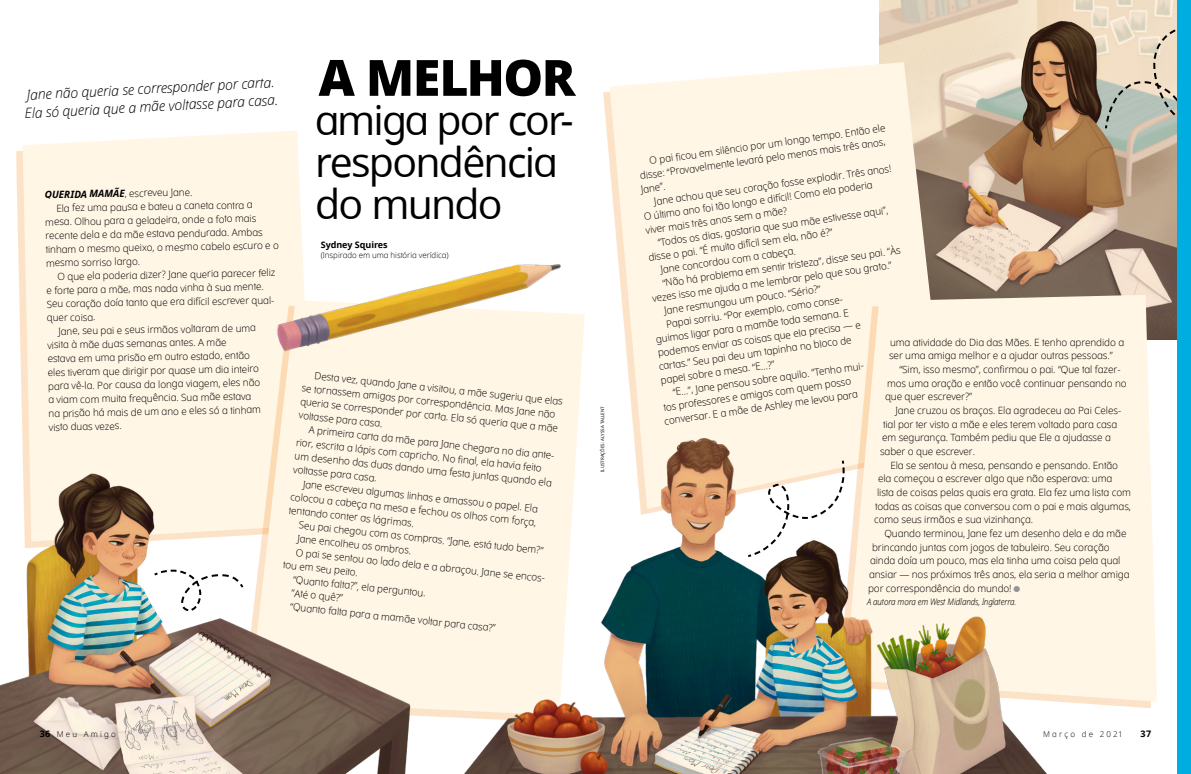
<style>
.page{position:relative;width:1191px;height:774px;background:#fff}
.page>*{position:absolute;margin:0;border:0;box-sizing:border-box;transform-origin:0 0}
.t1{font:800 50px "Dots Solidlds Lat";letter-spacing:-.03em;color:#000}
.t2{font:41px/42px "Dots Solidlds Lat";letter-spacing:-.045em;color:#000}
.t3{font:italic 300 14px/18px "Dots Solidlds Lat";color:#000}
.t4{font:300 10px/13.7px "Dots Solidlds Lat";letter-spacing:-.01em;color:#000}
.t5{font:italic 300 9px "Dots Solid Condlds Lat";letter-spacing:-.01em;color:#000}
.t6{font:9px "Dots Solid lds Lat Bold";letter-spacing:-.005em;color:#000}
.t7{font:300 8px "Dots Solidlds Lat";letter-spacing:-.005em;color:#000}
.t8{font:300 8px "Dots Solidlds Lat";letter-spacing:.28em;color:#000}
.t9{font:4.5px "Dots Solidlds Lat";color:#000}
.s1{font-weight:700;font-style:italic}
.s2{font-family:"Ding P Ilds Dpi";font-weight:400;font-size:8.5px;color:#939598}
.s3{font-family:"Dots Solid lds Lat Bold";font-weight:400;font-size:9px}
</style>
<div class="page">
<img style="left:879px;top:0;width:298px;height:339px">
<svg style="left:609px;top:62px;width:337px;height:369px;background:#faf1e0"></svg>
<div style="left:845px;top:295px;width:312px;height:407px;background:#fff6e5"></div>
<div style="left:23px;top:130px;width:280px;height:297px;background:#fff6e5"></div>
<div style="left:249px;top:300px;width:336px;height:415px;background:#fff6e5"></div>
<img style="left:0;top:427px;width:423px;height:347px">
<svg style="left:1104px;top:15px;width:73px;height:115px;background:#d6cebc"></svg>
<img style="left:432px;top:431px;width:635px;height:343px">
<svg style="left:153px;top:569px;width:91px;height:43px"></svg>
<img style="left:274px;top:256px;width:296px;height:100px">
<div style="left:1177px;top:0;width:14px;height:774px;background:#00ade0"></div>
<h1 class="t1" style="left:318px;top:39px;width:258px">A MELHOR</h1>
<h3 class="t3" style="left:23px;top:86px;width:255px;rotate:-3deg">Jane não queria se corresponder por carta.<br>Ela só queria que a mãe voltasse para casa.</h3>
<h2 class="t2" style="left:315px;top:100px;width:260px">amiga por cor&shy;respondência do mundo</h2>
<p class="t4" style="left:45px;top:188px;width:149px;rotate:-1deg"><span class="s1">QUERIDA MAMÃE</span>, escreveu Jane.</p>
<p class="t4" style="left:56px;top:201px;width:198px;rotate:-1deg">Ela fez uma pausa e bateu a caneta contra a</p>
<p class="t4" style="left:45px;top:215px;width:213px;rotate:-1deg">mesa. Olhou para a geladeira, onde a foto mais</p>
<p class="t4" style="left:45px;top:229px;width:219px;rotate:-1deg">recente dela e da mãe estava pendurada. Ambas</p>
<p class="t4" style="left:46px;top:242px;width:235px;rotate:-1deg">tinham o mesmo queixo, o mesmo cabelo escuro e o</p>
<p class="t4" style="left:46px;top:256px;width:96px;rotate:-1deg">mesmo sorriso largo.</p>
<p class="t4" style="left:57px;top:270px;width:219px;rotate:-1deg">O que ela poderia dizer? Jane queria parecer feliz</p>
<p class="t4" style="left:46px;top:283px;width:219px;rotate:-1deg">e forte para a mãe, mas nada vinha à sua mente.</p>
<p class="t4" style="left:47px;top:297px;width:231px;rotate:-1deg">Seu coração doía tanto que era difícil escrever qual-</p>
<p class="t4" style="left:47px;top:311px;width:50px;rotate:-1deg">quer coisa.</p>
<p class="t4" style="left:58px;top:324px;width:199px;rotate:-1deg">Jane, seu pai e seus irmãos voltaram de uma</p>
<p class="t4" style="left:47px;top:338px;width:181px;rotate:-1deg">visita à mãe duas semanas antes. A mãe</p>
<p class="t4" style="left:47px;top:352px;width:204px;rotate:-1deg">estava em uma prisão em outro estado, então</p>
<p class="t4" style="left:48px;top:365px;width:212px;rotate:-1deg">eles tiveram que dirigir por quase um dia inteiro</p>
<p class="t4" style="left:48px;top:379px;width:214px;rotate:-1deg">para vê-la. Por causa da longa viagem, eles não</p>
<p class="t4" style="left:48px;top:393px;width:205px;rotate:-1deg">a viam com muita frequência. Sua mãe estava</p>
<p class="t4" style="left:48px;top:406px;width:214px;rotate:-1deg">na prisão há mais de um ano e eles só a tinham</p>
<p class="t4" style="left:49px;top:420px;width:74px;rotate:-1deg">visto duas vezes.</p>
<p class="t6" style="left:321px;top:238px;width:68px">Sydney Squires</p>
<p class="t7" style="left:321px;top:250px;width:129px">(Inspirado em uma história verídica)</p>
<p class="t4" style="left:304px;top:367px;width:262px;text-indent:11px;rotate:6deg">Desta vez, quando Jane a visitou, a mãe sugeriu que elas se tornassem amigas por correspondência. Mas Jane não queria se corresponder por carta. Ela só queria que a mãe voltasse para casa.</p>
<p class="t4" style="left:298px;top:422px;width:262px;text-indent:11px;rotate:6deg">A primeira carta da mãe para Jane chegara no dia ante&shy;rior, escrita a lápis com capricho. No fi nal, ela havia feito um desenho das duas dando uma festa juntas quando ela voltasse para casa.</p>
<p class="t4" style="left:292px;top:476px;width:249px;text-align:justify;text-indent:11px;rotate:6deg">Jane escreveu algumas linhas e amassou o papel. Ela colocou a cabeça na mesa e fechou os olhos com força, tentando conter as lágrimas.</p>
<p class="t4" style="left:299px;top:518px;width:247px;rotate:6deg">Seu pai chegou com as compras. “Jane, está tudo bem?”</p>
<p class="t4" style="left:298px;top:532px;width:116px;rotate:6deg">Jane encolheu os ombros.</p>
<p class="t4" style="left:297px;top:545px;width:254px;rotate:6deg">O pai se sentou ao lado dela e a abraçou. Jane se encos-</p>
<p class="t4" style="left:284px;top:558px;width:77px;rotate:6deg">tou em seu peito.</p>
<p class="t4" style="left:294px;top:572px;width:135px;rotate:6deg">“Quanto falta?”, ela perguntou.</p>
<p class="t4" style="left:292px;top:586px;width:53px;rotate:6deg">“Até o quê?”</p>
<p class="t4" style="left:291px;top:599px;width:208px;rotate:6deg">“Quanto falta para a mamãe voltar para casa?”</p>
<p class="t9" style="left:599px;top:472px;width:67px;rotate:-90deg">ILUSTRAÇÕES: ALYSSA TALLENT</p>
<p class="t4" style="left:636px;top:156px;width:252px;text-indent:12px;rotate:-8deg">O pai fi cou em silêncio por um longo tempo. Então ele disse: “Provavelmente levará pelo menos mais três anos,<br>Jane”.</p>
<p class="t4" style="left:641px;top:196px;width:253px;text-indent:12px;rotate:-8deg">Jane achou que seu coração fosse explodir. Três anos!<br>O último ano foi tão longo e difícil! Como ela poderia viver mais três anos sem a mãe?</p>
<p class="t4" style="left:657px;top:236px;width:234px;rotate:-8deg">“Todos os dias, gostaria que sua mãe estivesse aqui”,</p>
<p class="t4" style="left:647px;top:251px;width:187px;rotate:-8deg">disse o pai. “É muito difícil sem ela, não é?”</p>
<p class="t4" style="left:661px;top:276px;width:242px;rotate:-8deg">“Não há problema em sentir tristeza”, disse seu pai. “Às</p>
<p class="t4" style="left:660px;top:263px;width:138px;rotate:-8deg">Jane concordou com a cabeça.</p>
<p class="t4" style="left:651px;top:292px;width:243px;rotate:-8deg">vezes isso me ajuda a me lembrar pelo que sou grato.”</p>
<p class="t4" style="left:663px;top:304px;width:159px;rotate:-8deg">Jane resmungou um pouco. “Sério?”</p>
<p class="t4" style="left:665px;top:317px;width:181px;rotate:-8deg">Papai sorriu. “Por exemplo, como conse-</p>
<p class="t4" style="left:655px;top:333px;width:196px;rotate:-8deg">guimos ligar para a mamãe toda semana. E</p>
<p class="t4" style="left:657px;top:346px;width:206px;rotate:-8deg">podemos enviar as coisas que ela precisa — e</p>
<p class="t4" style="left:658px;top:360px;width:196px;rotate:-8deg">cartas.” Seu pai deu um tapinha no bloco de</p>
<p class="t4" style="left:889px;top:335px;width:237px">uma atividade do Dia das Mães. E tenho aprendido a ser uma amiga melhor e a ajudar outras pessoas.”</p>
<p class="t4" style="left:885px;top:362px;width:243px;text-indent:14px">“Sim, isso mesmo”, confirmou o pai. “Que tal fazer&shy;mos uma oração e então você continuar pensando no que quer escrever?”</p>
<p class="t4" style="left:895px;top:403px;width:227px">Jane cruzou os braços. Ela agradeceu ao Pai Celes-</p>
<p class="t4" style="left:883px;top:417px;width:236px">tial por ter visto a mãe e eles terem voltado para casa</p>
<p class="t4" style="left:882px;top:431px;width:230px">em segurança. Também pediu que Ele a ajudasse a</p>
<p class="t4" style="left:880px;top:444px;width:97px">saber o que escrever.</p>
<p class="t4" style="left:890px;top:458px;width:229px">Ela se sentou à mesa, pensando e pensando. Então</p>
<p class="t4" style="left:878px;top:472px;width:236px">ela começou a escrever algo que não esperava: uma</p>
<p class="t4" style="left:877px;top:485px;width:255px">lista de coisas pelas quais era grata. Ela fez uma lista com</p>
<p class="t4" style="left:875px;top:499px;width:257px">todas as coisas que conversou com o pai e mais algumas,</p>
<p class="t4" style="left:874px;top:513px;width:161px">como seus irmãos e sua vizinhança.</p>
<p class="t4" style="left:884px;top:526px;width:244px">Quando terminou, Jane fez um desenho dela e da mãe</p>
<p class="t4" style="left:872px;top:540px;width:239px">brincando juntas com jogos de tabuleiro. Seu coração</p>
<p class="t4" style="left:870px;top:554px;width:252px">ainda doía um pouco, mas ela tinha uma coisa pela qual</p>
<p class="t4" style="left:869px;top:567px;width:262px">ansiar — nos próximos três anos, ela seria a melhor amiga</p>
<p class="t4" style="left:868px;top:581px;width:154px">por correspondência do mundo! <span class="s2">●</span></p>
<p class="t5" style="left:867px;top:595px;width:151px">A autora mora em West Midlands, Inglaterra.</p>
<p class="t4" style="left:660px;top:373px;width:117px;rotate:-8deg">papel sobre a mesa. “E…?”</p>
<p class="t4" style="left:672px;top:385px;width:196px;rotate:-8deg">“E…”, Jane pensou sobre aquilo. “Tenho mui-</p>
<p class="t4" style="left:662px;top:400px;width:191px;rotate:-8deg">tos professores e amigos com quem posso</p>
<p class="t4" style="left:663px;top:414px;width:197px;rotate:-8deg">conversar. E a mãe de Ashley me levou para</p>
<p class="t8" style="left:40px;top:728px;width:78px"><span class="s3">36</span> Meu Amigo</p>
<p class="t8" style="left:1043px;top:728px;width:81px">Março de 2021</p>
<p class="t6" style="left:1140px;top:727px;width:12px">37</p>
</div>
